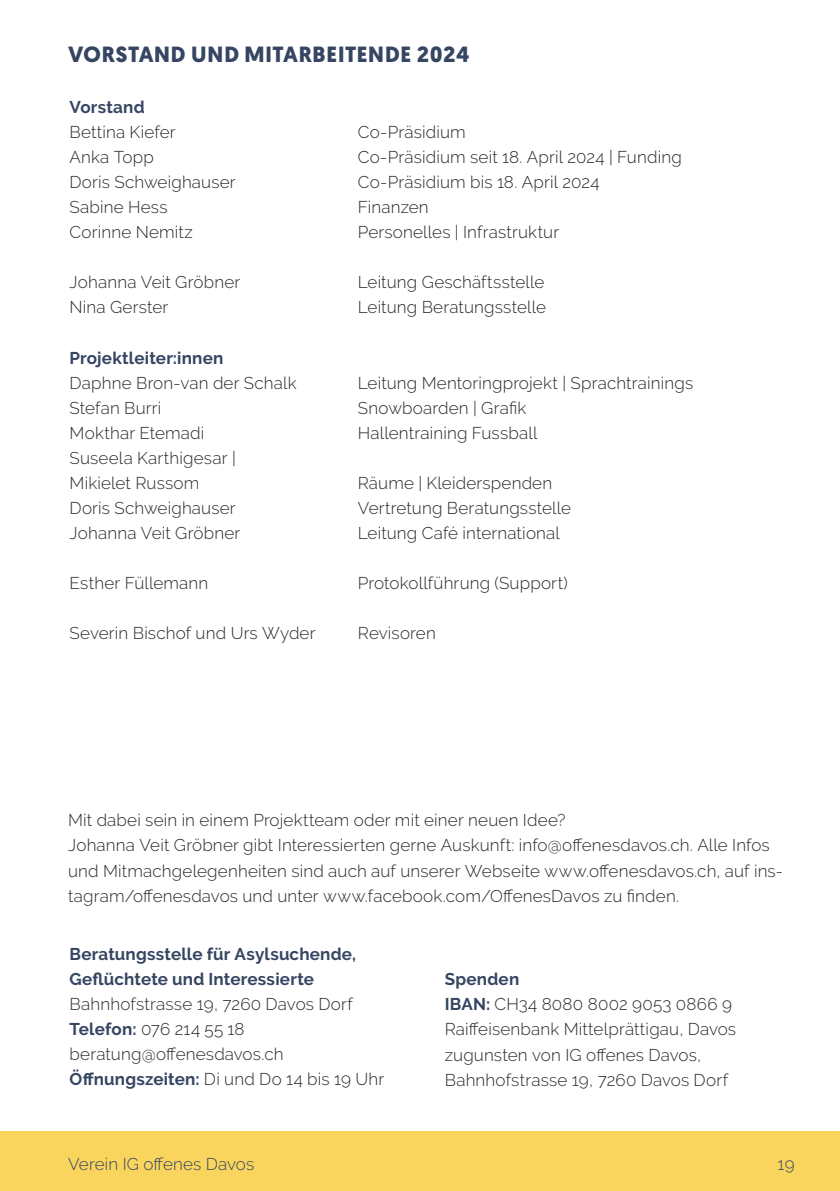
<style>
.page{position:relative;width:840px;height:1191px;background:#fff}
.page>*{position:absolute;margin:0;border:0;box-sizing:border-box;transform-origin:0 0}
.t1{font:700 22px "Geomanist";letter-spacing:.03em;color:#354562}
.t2{font:300 17px/25px "Raleway";letter-spacing:.01em;color:#282827}
.t3{font:700 17px/25px "Raleway";letter-spacing:.01em;color:#354562}
.t4{font:300 17px "Raleway";letter-spacing:.01em;color:#354562}
.s1{font-weight:700;color:#354562}
</style>
<div class="page">
<div style="left:0;top:1131px;width:839px;height:60px;background:#f9d55d"></div>
<p class="t1" style="left:68px;top:39px;width:402px">VORSTAND UND MITARBEITENDE 2024</p>
<p class="t3" style="left:69px;top:95px;width:77px">Vorstand</p>
<p class="t2" style="left:69px;top:120px;width:107px">Bettina Kiefer</p>
<p class="t2" style="left:357px;top:120px;width:109px">Co-Präsidium</p>
<p class="t2" style="left:69px;top:145px;width:86px">Anka Topp</p>
<p class="t2" style="left:357px;top:145px;width:325px">Co-Präsidium seit 18. April 2024 | Funding</p>
<p class="t2" style="left:69px;top:170px;width:167px">Doris Schweighauser</p>
<p class="t2" style="left:357px;top:170px;width:243px">Co-Präsidium bis 18. April 2024</p>
<p class="t2" style="left:69px;top:195px;width:99px">Sabine Hess</p>
<p class="t2" style="left:357px;top:195px;width:72px">Finanzen</p>
<p class="t2" style="left:69px;top:220px;width:125px">Corinne Nemitz</p>
<p class="t2" style="left:357px;top:220px;width:203px">Personelles | Infrastruktur</p>
<p class="t2" style="left:69px;top:270px;width:172px">Johanna Veit Gröbner</p>
<p class="t2" style="left:357px;top:270px;width:188px">Leitung Geschäftsstelle</p>
<p class="t2" style="left:69px;top:295px;width:100px">Nina Gerster</p>
<p class="t2" style="left:357px;top:295px;width:189px">Leitung Beratungsstelle</p>
<p class="t3" style="left:69px;top:345px;width:155px">Projektleiter:innen</p>
<p class="t2" style="left:69px;top:370px;width:229px">Daphne Bron-van der Schalk</p>
<p class="t2" style="left:357px;top:370px;width:337px">Leitung Mentoringprojekt | Sprachtrainings</p>
<p class="t2" style="left:69px;top:395px;width:93px">Stefan Burri</p>
<p class="t2" style="left:357px;top:395px;width:170px">Snowboarden | Grafik</p>
<p class="t2" style="left:69px;top:420px;width:136px">Mokthar Etemadi</p>
<p class="t2" style="left:357px;top:420px;width:181px">Hallentraining Fussball</p>
<p class="t2" style="left:69px;top:445px;width:168px">Suseela Karthigesar |<br>Mikielet Russom</p>
<p class="t2" style="left:357px;top:470px;width:196px">Räume | Kleiderspenden</p>
<p class="t2" style="left:69px;top:495px;width:167px">Doris Schweighauser</p>
<p class="t2" style="left:357px;top:495px;width:215px">Vertretung Beratungsstelle</p>
<p class="t2" style="left:69px;top:520px;width:172px">Johanna Veit Gröbner</p>
<p class="t2" style="left:357px;top:520px;width:203px">Leitung Café international</p>
<p class="t2" style="left:69px;top:570px;width:140px">Esther Füllemann</p>
<p class="t2" style="left:357px;top:570px;width:211px">Protokollführung (Support)</p>
<p class="t2" style="left:69px;top:620px;width:247px">Severin Bischof und Urs Wyder</p>
<p class="t2" style="left:357px;top:620px;width:79px">Revisoren</p>
<p class="t2" style="left:68px;top:808px;width:715px">Mit dabei sein in einem Projektteam oder mit einer neuen Idee?<br>Johanna Veit Gröbner gibt Interessierten gerne Auskunft: info@offenesdavos.ch. Alle Infos und Mitmachgelegenheiten sind auch auf unserer Webseite www.offenesdavos.ch, auf ins&shy;tagram/offenesdavos und unter www.facebook.com/OffenesDavos zu finden.</p>
<p class="t3" style="left:69px;top:942px;width:288px">Beratungsstelle für Asylsuchende,<br>Geflüchtete und Interessierte</p>
<p class="t2" style="left:69px;top:992px;width:316px">Bahnhofstrasse 19, 7260 Davos Dorf<br><span class="s1">Telefon:</span> 076 214 55 18 beratung@offenesdavos.ch<br><span class="s1">Öffnungszeiten:</span> Di und Do 14 bis 19 Uhr</p>
<p class="t2" style="left:444px;top:967px;width:293px"><span class="s1">Spenden<br>IBAN:</span> CH34 8080 8002 9053 0866 9<br>Raiffeisenbank Mittelprättigau, Davos zugunsten von IG offenes Davos,<br>Bahnhofstrasse 19, 7260 Davos Dorf</p>
<p class="t4" style="left:68px;top:1153px;width:187px">Verein IG offenes Davos</p>
<p class="t4" style="left:777px;top:1153px;width:18px">19</p>
</div>
